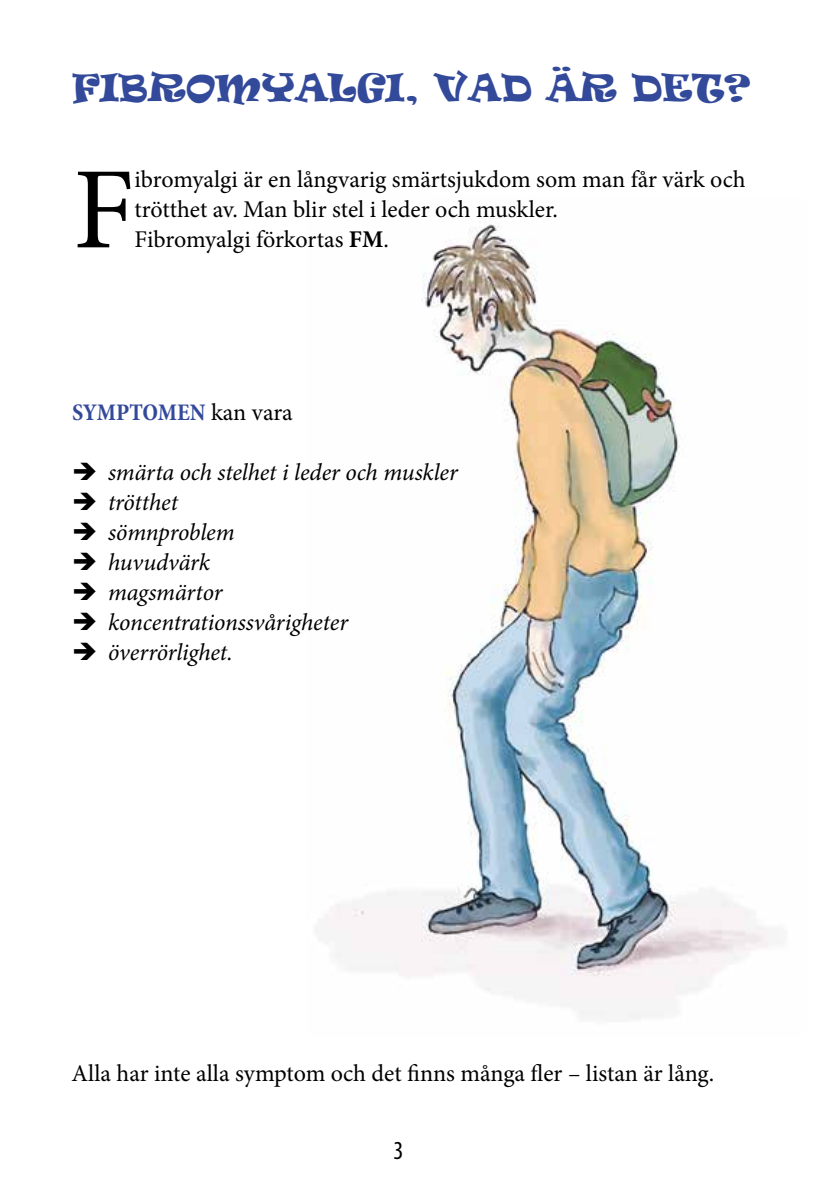
<style>
.page{position:relative;width:840px;height:1191px;background:#fff}
.page>*{position:absolute;margin:0;border:0;box-sizing:border-box;transform-origin:0 0}
.t1{font:116.4px "Minion Pro";color:#000}
.t2{font:36px "Ravie";color:#33499a}
.t3{font:condensed 26px "Myriad Pro";color:#000}
.t4{font:24px/30px "Minion Pro";letter-spacing:-.005em;color:#000}
.t5{font:italic 24px/30px "Minion Pro";letter-spacing:-.01em;color:#000}
.t6{font:700 condensed 24px "Minion Pro";letter-spacing:-.005em;color:#33499a}
.s1{font-weight:700}
.s2{font-weight:400;font-stretch:normal;color:#000}
</style>
<div class="page">
<img style="left:316px;top:217px;width:466px;height:802px">
<h2 class="t2" style="left:72px;top:63px;width:680px">FIBROMYALGI, VAD ÄR DET?</h2>
<h1 class="t1" style="left:73px;top:132px;width:63px">F</h1>
<p class="t4" style="left:134px;top:165px;width:612px">ibromyalgi är en långvarig smärtsjukdom som man får värk och trötthet av. Man blir stel i leder och muskler.<br>Fibromyalgi förkortas <span class="s1">FM</span>.</p>
<p class="t6" style="left:72px;top:396px;width:222px">SYMPTOMEN <span class="s2">kan vara</span></p>
<p class="t5" style="left:108px;top:457px;width:351px">smärta och stelhet i leder och muskler trötthet<br>sömnproblem<br>huvudvärk<br>magsmärtor koncentrationssvårigheter överrörlighet.</p>
<p class="t4" style="left:72px;top:1058px;width:644px">Alla har inte alla symptom och det finns många fler – listan är lång.</p>
<p class="t3" style="left:393px;top:1135px;width:12px">3</p>
</div>
